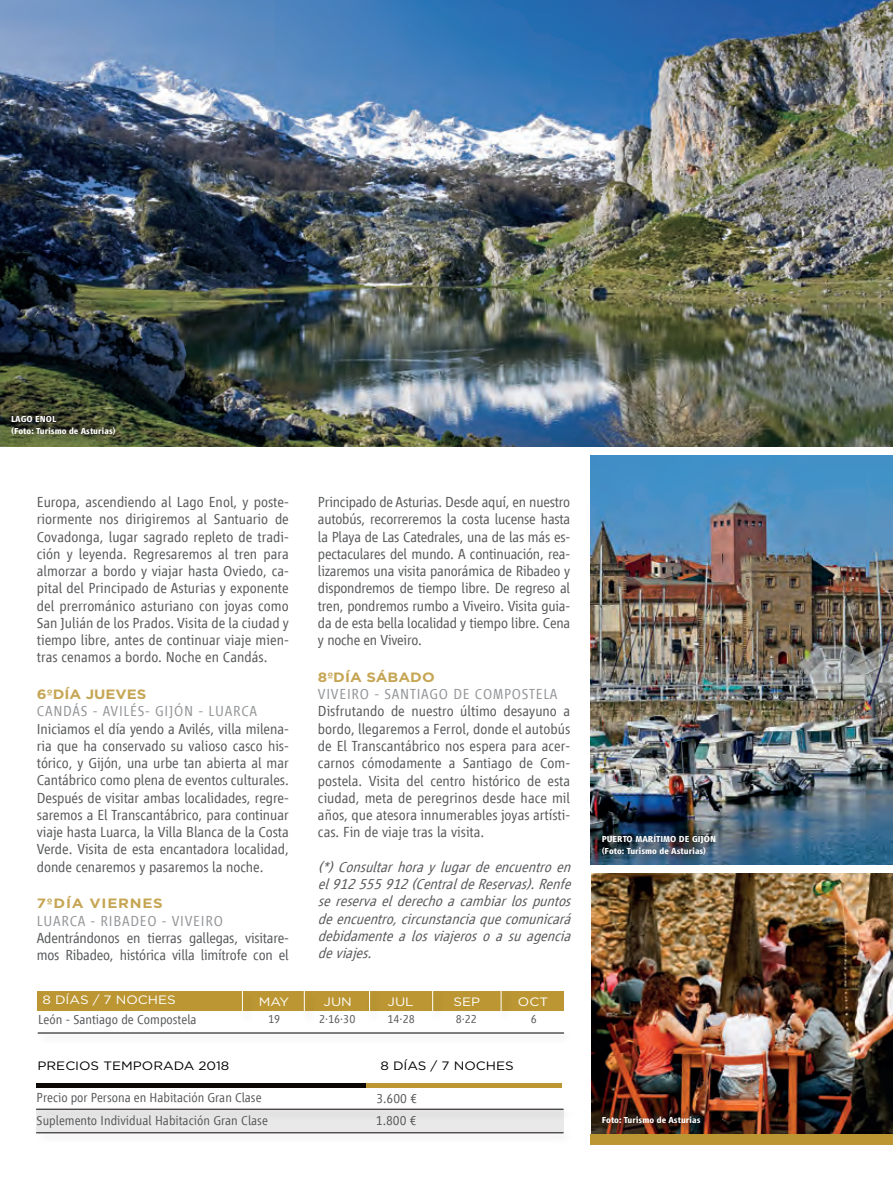
<style>
.page{position:relative;width:893px;height:1191px;background:#fff}
.page>*{position:absolute;margin:0;border:0;box-sizing:border-box;transform-origin:0 0}
.t1{font:300 15px/17.2px "Renfe Vialog";letter-spacing:-.01em;color:#57585a;text-align:justify}
.t2{font:italic 300 15px/17.2px "Renfe Vialog";color:#57585a;text-align:justify}
.t3{font:300 15px "Renfe Vialog";letter-spacing:.05em;color:#939598}
.t4{font:300 13.5px "Renfe Vialog";color:#57585a}
.t5{font:700 13.5px "Gotham";color:#c6a654;scale:1.11 1}
.t6{font:700 13.5px "Gotham";letter-spacing:.05em;color:#c6a654;scale:1.11 1}
.t7{font:12.15px "Gotham";color:#000;scale:1.11 1}
.titulo_tabla{font:12.15px "Gotham";color:#fff;scale:1.11 1}
.t8{font:300 12px "Renfe Vialog";color:#57585a}
._05_PIE_DE_FOTO{font:700 9px "Renfe Vialog";color:#fff}
</style>
<div class="page">
<img style="left:591px;top:873px;width:302px;height:261px">
<img style="left:591px;top:455px;width:302px;height:409px">
<div style="left:36px;top:1109px;width:528px;height:23px;background:#e9e9e9"></div>
<hr style="left:36px;top:1083px;width:334px;height:4px;background:#0c0806">
<hr style="left:365px;top:1083px;width:196px;height:4px;background:#bb9632">
<div style="left:34px;top:1105px;width:540px;height:16px;background:#231f20;opacity:.75"></div>
<hr style="left:36px;top:1109px;width:528px;height:1px;background:#0c0806">
<div style="left:34px;top:1128px;width:540px;height:17px;background:#231f20;opacity:.75"></div>
<hr style="left:36px;top:1132px;width:528px;height:1px;background:#0c0806">
<div style="left:38px;top:991px;width:526px;height:19px;background:#bb9632"></div>
<div style="left:36px;top:1028px;width:538px;height:17px;background:#231f20;opacity:.75"></div>
<hr style="left:38px;top:1032px;width:526px;height:1px;background:#000">
<div style="left:365px;top:987px;width:17px;height:37px;background:#231f20;opacity:.75"></div>
<svg style="left:369px;top:989px;width:1px;height:24px"></svg>
<div style="left:428px;top:986px;width:17px;height:37px;background:#231f20;opacity:.75"></div>
<svg style="left:432px;top:988px;width:1px;height:24px"></svg>
<div style="left:497px;top:986px;width:17px;height:37px;background:#231f20;opacity:.75"></div>
<svg style="left:501px;top:988px;width:1px;height:24px"></svg>
<div style="left:238px;top:989px;width:17px;height:36px;background:#231f20;opacity:.75"></div>
<svg style="left:242px;top:991px;width:1px;height:24px"></svg>
<div style="left:300px;top:989px;width:17px;height:36px;background:#231f20;opacity:.75"></div>
<svg style="left:304px;top:991px;width:1px;height:24px"></svg>
<div style="left:594px;top:1109px;width:114px;height:22px;background:#231f20;opacity:.75"></div>
<div style="left:594px;top:827px;width:130px;height:35px;background:#231f20;opacity:.75"></div>
<img style="left:0;top:0;width:893px;height:447px">
<div style="left:4px;top:408px;width:119px;height:34px;background:#231f20;opacity:.75"></div>
<div style="left:591px;top:1134px;width:302px;height:10px;background:#bb9632"></div>
<p class="_05_PIE_DE_FOTO" style="left:11px;top:414px;width:47px">LAGO ENOL</p>
<p class="_05_PIE_DE_FOTO" style="left:11px;top:426px;width:106px">(Foto: Turismo de Asturias)</p>
<p class="t1" style="left:37px;top:493px;width:253px">Europa, ascendiendo al Lago Enol, y poste&shy;riormente nos dirigiremos al Santuario de Covadonga, lugar sagrado repleto de tradi&shy;ción y leyenda. Regresaremos al tren para almorzar a bordo y viajar hasta Oviedo, ca&shy;pital del Principado de Asturias y exponente del prerrománico asturiano con joyas como San Julián de los Prados. Visita de la ciudad y tiempo libre, antes de continuar viaje mien&shy;tras cenamos a bordo. Noche en Candás.</p>
<p class="t5" style="left:37px;top:685px;width:100px">6ºDÍA JUEVES</p>
<p class="t3" style="left:37px;top:703px;width:222px">CANDÁS - AVILÉS- GIJÓN - LUARCA</p>
<p class="t1" style="left:37px;top:720px;width:253px">Iniciamos el día yendo a Avilés, villa milena&shy;ria que ha conservado su valioso casco his&shy;tórico, y Gijón, una urbe tan abierta al mar Cantábrico como plena de eventos culturales.<br>Después de visitar ambas localidades, regre&shy;saremos a El Transcantábrico, para continuar viaje hasta Luarca, la Villa Blanca de la Costa Verde. Visita de esta encantadora localidad, donde cenaremos y pasaremos la noche.</p>
<p class="t6" style="left:37px;top:894px;width:115px">7ºDÍA VIERNES</p>
<p class="t3" style="left:37px;top:912px;width:188px">LUARCA - RIBADEO - VIVEIRO</p>
<p class="t1" style="left:37px;top:929px;width:253px">Adentrándonos en tierras gallegas, visitare&shy;mos Ribadeo, histórica villa limítrofe con el</p>
<p class="t1" style="left:318px;top:493px;width:254px">Principado de Asturias. Desde aquí, en nuestro autobús, recorreremos la costa lucense hasta la Playa de Las Catedrales, una de las más es&shy;pectaculares del mundo. A continuación, rea&shy;lizaremos una visita panorámica de Ribadeo y dispondremos de tiempo libre. De regreso al tren, pondremos rumbo a Viveiro. Visita guia&shy;da de esta bella localidad y tiempo libre. Cena y noche en Viveiro.</p>
<p class="t5" style="left:318px;top:668px;width:107px">8ºDÍA SÁBADO</p>
<p class="t3" style="left:318px;top:686px;width:241px">VIVEIRO - SANTIAGO DE COMPOSTELA</p>
<p class="t1" style="left:318px;top:703px;width:254px">Disfrutando de nuestro último desayuno a bordo, llegaremos a Ferrol, donde el autobús de El Transcantábrico nos espera para acer&shy;carnos cómodamente a Santiago de Com&shy;postela. Visita del centro histórico de esta ciudad, meta de peregrinos desde hace mil años, que atesora innumerables joyas artísti&shy;cas. Fin de viaje tras la visita.</p>
<p class="t2" style="left:318px;top:858px;width:259px">(*)Consultarhoraylugardeencuentroen el912555912(CentraldeReservas).Renfe sereservaelderechoacambiarlospuntos deencuentro,circunstanciaquecomunicará debidamente a los viajeros o a su agencia deviajes.</p>
<p class="titulo_tabla" style="left:42px;top:992px;width:122px">8 DÍAS / 7 NOCHES</p>
<p class="titulo_tabla" style="left:259px;top:994px;width:29px">MAY</p>
<p class="titulo_tabla" style="left:324px;top:994px;width:27px">JUN</p>
<p class="titulo_tabla" style="left:388px;top:994px;width:25px">JUL</p>
<p class="titulo_tabla" style="left:453px;top:994px;width:26px">SEP</p>
<p class="titulo_tabla" style="left:518px;top:994px;width:29px">OCT</p>
<p class="t4" style="left:38px;top:1012px;width:160px">León - Santiago de Compostela</p>
<p class="t8" style="left:268px;top:1012px;width:14px">19</p>
<p class="t8" style="left:319px;top:1012px;width:38px">2·16·30</p>
<p class="t8" style="left:388px;top:1012px;width:29px">14·28</p>
<p class="t8" style="left:456px;top:1012px;width:23px">8·22</p>
<p class="t8" style="left:531px;top:1012px;width:8px">6</p>
<p class="t7" style="left:38px;top:1057px;width:174px">PRECIOS TEMPORADA 2018</p>
<p class="t7" style="left:380px;top:1057px;width:122px">8 DÍAS / 7 NOCHES</p>
<p class="t4" style="left:37px;top:1089px;width:226px">Precio por Persona en Habitación Gran Clase</p>
<p class="t4" style="left:376px;top:1090px;width:42px">3.600 €</p>
<p class="t4" style="left:37px;top:1112px;width:233px">Suplemento Individual Habitación Gran Clase</p>
<p class="t4" style="left:376px;top:1113px;width:42px">1.800 €</p>
<p class="_05_PIE_DE_FOTO" style="left:602px;top:834px;width:116px">PUERTO MARÍTIMO DE GIJÓN</p>
<p class="_05_PIE_DE_FOTO" style="left:602px;top:846px;width:106px">(Foto: Turismo de Asturias)</p>
<p class="_05_PIE_DE_FOTO" style="left:602px;top:1115px;width:100px">Foto: Turismo de Asturias</p>
</div>
